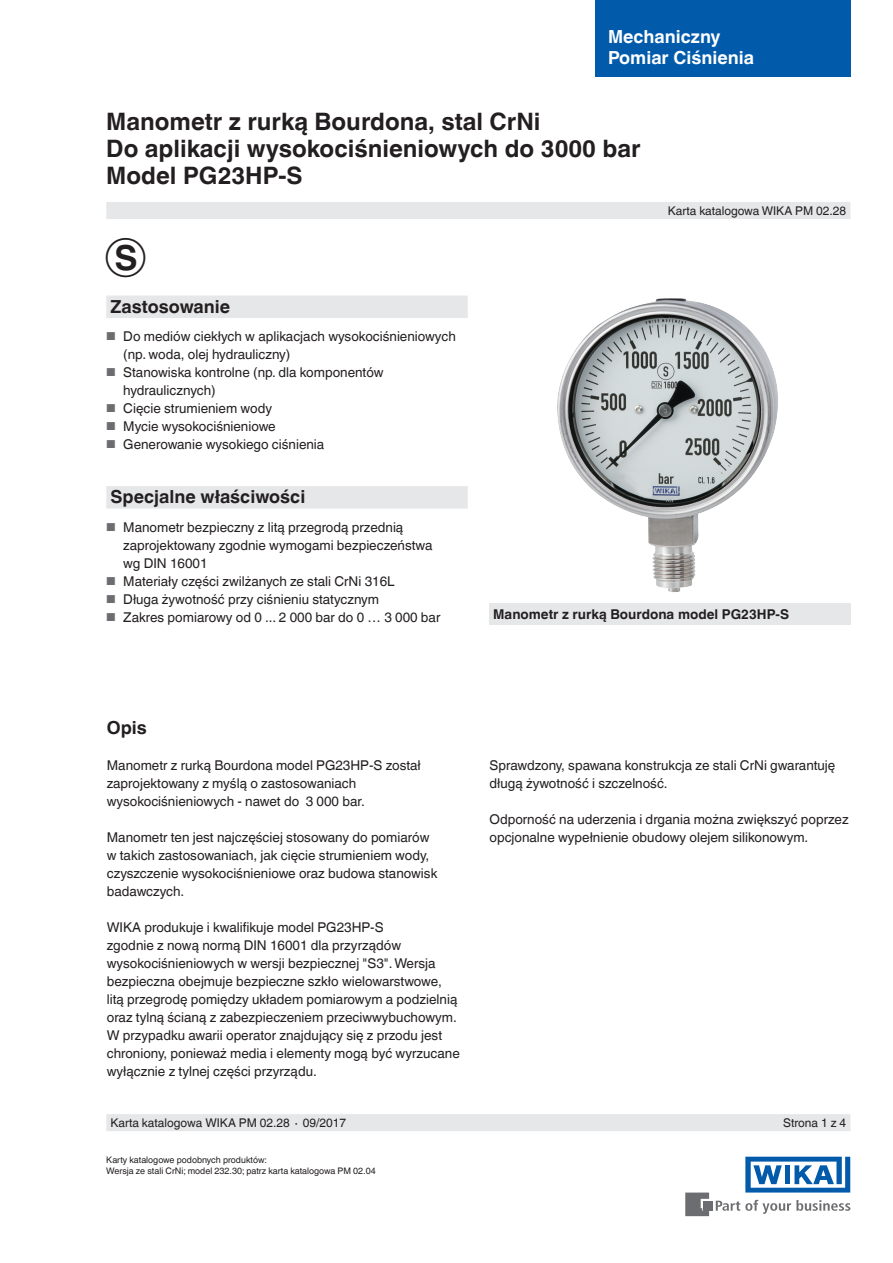
<style>
.page{position:relative;width:893px;height:1263px;background:#fff}
.page>*{position:absolute;margin:0;border:0;box-sizing:border-box;transform-origin:0 0}
.Running_text{font:43.5px "Wika";color:#231f20}
.Headline{font:700 24px "Helvetica World";color:#231f20}
.Subheadline1_grey_fi{font:700 18px "Helvetica World";color:#231f20}
.t1{font:700 18px/21px "Helvetica World";color:#fff}
.Subheadline1{font:700 18px "Helvetica World";color:#231f20}
.Running_text-2{font:13.5px/18px "Helvetica World";color:#231f20}
.Subheadline2{font:700 13.5px "Helvetica World";color:#231f20}
.Small_text{font:12px "Helvetica World";color:#231f20}
.Footnotes{font:9px "Helvetica World";color:#231f20}
.s1{font-size:11.55px;color:#6c6d70}
</style>
<div class="page">
<svg style="left:716px;top:1200px;width:134px;height:14px"></svg>
<div style="left:703px;top:1201px;width:9px;height:9px;background:#6c6d70"></div>
<svg style="left:685px;top:1192px;width:24px;height:24px"></svg>
<svg style="left:745px;top:1157px;width:105px;height:35px"></svg>
<div style="left:595px;top:0;width:255px;height:77px;background:#015aaa"></div>
<div style="left:106px;top:202px;width:744px;height:17px;background:#e6e7e9"></div>
<div style="left:106px;top:1114px;width:744px;height:17px;background:#e6e7e9"></div>
<img style="left:557px;top:298px;width:221px;height:294px">
<div style="left:489px;top:604px;width:362px;height:21px;background:#e6e7e9"></div>
<div style="left:106px;top:295px;width:362px;height:23px;background:#e6e7e9"></div>
<div style="left:106px;top:486px;width:362px;height:22px;background:#e6e7e9"></div>
<h3 class="t1" style="left:608px;top:26px;width:148px">Mechaniczny<br>Pomiar Ciśnienia</h3>
<p class="Headline" style="left:106px;top:108px;width:436px">Manometr z rurką Bourdona, stal CrNi</p>
<p class="Headline" style="left:106px;top:135px;width:536px">Do aplikacji wysokociśnieniowych do 3000 bar</p>
<p class="Headline" style="left:106px;top:162px;width:198px">Model PG23HP-S</p>
<p class="Running_text" style="left:105px;top:236px;width:43px">k</p>
<p class="Small_text" style="left:668px;top:204px;width:180px">Karta katalogowa WIKA PM 02.28</p>
<p class="Subheadline1_grey_fi" style="left:111px;top:296px;width:121px">Zastosowanie</p>
<p class="Running_text-2" style="left:123px;top:328px;width:334px;text-indent:-17px"><span class="s1">■</span> Do mediów ciekłych w aplikacjach wysokociśnieniowych (np. woda, olej hydrauliczny)</p>
<p class="Running_text-2" style="left:123px;top:364px;width:262px;text-indent:-17px"><span class="s1">■</span> Stanowiska kontrolne (np. dla komponentów hydraulicznych)</p>
<p class="Running_text-2" style="left:106px;top:400px;width:167px"><span class="s1">■</span> Cięcie strumieniem wody</p>
<p class="Running_text-2" style="left:106px;top:418px;width:171px"><span class="s1">■</span> Mycie wysokociśnieniowe</p>
<p class="Running_text-2" style="left:106px;top:436px;width:220px"><span class="s1">■</span> Generowanie wysokiego ciśnienia</p>
<p class="Subheadline1_grey_fi" style="left:111px;top:486px;width:196px">Specjalne właściwości</p>
<p class="Running_text-2" style="left:123px;top:518px;width:311px;text-indent:-17px"><span class="s1">■</span> Manometr bezpieczny z litą przegrodą przednią zaprojektowany zgodnie wymogami bezpieczeństwa wg DIN 16001</p>
<p class="Running_text-2" style="left:106px;top:572px;width:290px"><span class="s1">■</span> Materiały części zwilżanych ze stali CrNi 316L</p>
<p class="Running_text-2" style="left:106px;top:590px;width:274px"><span class="s1">■</span> Długa żywotność przy ciśnieniu statycznym</p>
<p class="Running_text-2" style="left:106px;top:608px;width:336px"><span class="s1">■</span> Zakres pomiarowy od 0 ... 2 000 bar do 0 … 3 000 bar</p>
<p class="Subheadline2" style="left:493px;top:607px;width:297px">Manometr z rurką Bourdona model PG23HP-S</p>
<p class="Subheadline1" style="left:107px;top:717px;width:42px">Opis</p>
<p class="Running_text-2" style="left:107px;top:756px;width:316px">Manometr z rurką Bourdona model PG23HP-S został</p>
<p class="Running_text-2" style="left:107px;top:774px;width:260px">zaprojektowany z myślą o zastosowaniach wysokociśnieniowych - nawet do 3 000 bar.</p>
<p class="Running_text-2" style="left:107px;top:828px;width:332px">Manometr ten jest najczęściej stosowany do pomiarów w takich zastosowaniach, jak cięcie strumieniem wody, czyszczenie wysokociśnieniowe oraz budowa stanowisk badawczych.</p>
<p class="Running_text-2" style="left:107px;top:918px;width:355px">WIKA produkuje i kwalifikuje model PG23HP-S<br>zgodnie z nową normą DIN 16001 dla przyrządów wysokociśnieniowych w wersji bezpiecznej "S3". Wersja bezpieczna obejmuje bezpieczne szkło wielowarstwowe, litą przegrodę pomiędzy układem pomiarowym a podzielnią oraz tylną ścianą z zabezpieczeniem przeciwwybuchowym.<br>W przypadku awarii operator znajdujący się z przodu jest chroniony, ponieważ media i elementy mogą być wyrzucane wyłącznie z tylnej części przyrządu.</p>
<p class="Small_text" style="left:111px;top:1116px;width:237px">Karta katalogowa WIKA PM 02.28 ∙ 09/2017</p>
<p class="Footnotes" style="left:106px;top:1155px;width:162px">Karty katalogowe podobnych produktów:</p>
<p class="Footnotes" style="left:106px;top:1165px;width:271px">Wersja ze stali CrNi; model 232.30; patrz karta katalogowa PM 02.04</p>
<p class="Running_text-2" style="left:489px;top:756px;width:347px">Sprawdzony, spawana konstrukcja ze stali CrNi gwarantuję długą żywotność i szczelność.</p>
<p class="Running_text-2" style="left:489px;top:810px;width:361px">Odporność na uderzenia i drgania można zwiększyć poprzez opcjonalne wypełnienie obudowy olejem silikonowym.</p>
<p class="Small_text" style="left:783px;top:1116px;width:65px">Strona 1 z 4</p>
</div>
